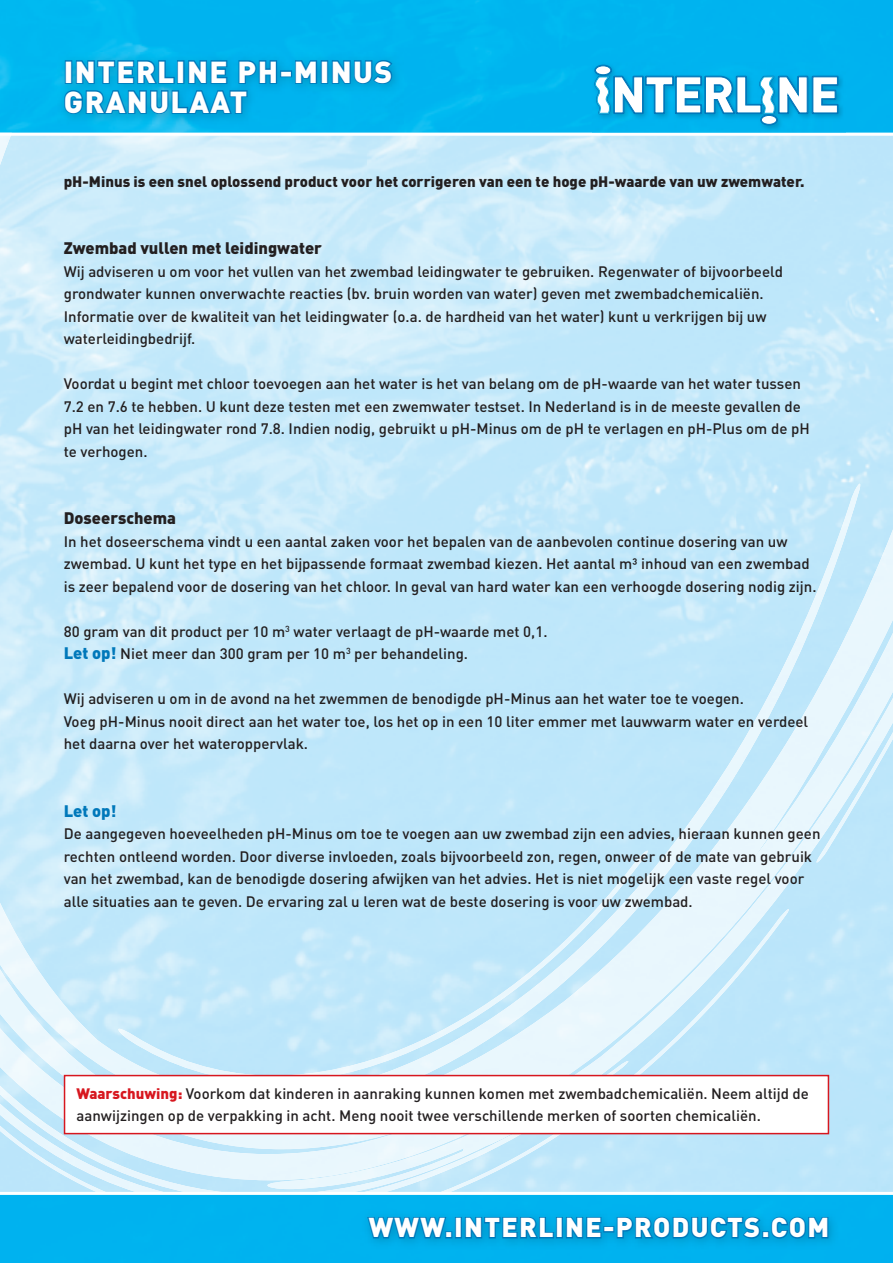
<style>
.page{position:relative;width:893px;height:1263px;background:#fff}
.page>*{position:absolute;margin:0;border:0;box-sizing:border-box;transform-origin:0 0}
.t1{font:900 30px/30px "DIN";letter-spacing:.05em;color:#fff}
.t2{font:900 27px "DIN";letter-spacing:.05em;color:#fff}
.t3{font:900 16.5px "DIN";color:#231f20}
.t4{font:900 16.5px "DIN";color:#0078ba}
.t5{font:500 15px/22.5px "DIN";color:#231f20}
.t6{font:900 15px "DIN";color:#231f20}
.s1{font-weight:900;font-size:16.5px;color:#0078ba}
.s2{font-weight:900;color:#d7171f}
</style>
<div class="page">
<img style="left:0;top:136px;width:893px;height:1127px">
<div style="left:0;top:0;width:893px;height:133px;background:#00b4ef"></div>
<img style="left:0;top:136px;width:11px;height:29px">
<img style="left:788px;top:484px;width:105px;height:300px">
<img style="left:735px;top:656px;width:54px;height:204px">
<img style="left:683px;top:753px;width:53px;height:172px">
<img style="left:630px;top:830px;width:55px;height:245px">
<img style="left:0;top:903px;width:52px;height:158px">
<img style="left:52px;top:989px;width:53px;height:72px">
<img style="left:105px;top:1045px;width:12px;height:16px">
<img style="left:816px;top:732px;width:77px;height:130px">
<img style="left:736px;top:949px;width:53px;height:29px">
<img style="left:684px;top:971px;width:53px;height:63px">
<img style="left:0;top:1061px;width:628px;height:131px">
<img style="left:117px;top:851px;width:531px;height:224px">
<img style="left:841px;top:698px;width:52px;height:111px">
<img style="left:788px;top:784px;width:53px;height:100px">
<img style="left:735px;top:860px;width:54px;height:89px">
<img style="left:683px;top:925px;width:53px;height:79px">
<img style="left:630px;top:981px;width:54px;height:71px">
<img style="left:578px;top:1031px;width:53px;height:44px">
<img style="left:0;top:1086px;width:52px;height:50px">
<img style="left:525px;top:1072px;width:53px;height:3px">
<img style="left:52px;top:1128px;width:53px;height:37px">
<img style="left:420px;top:1134px;width:106px;height:40px">
<img style="left:105px;top:1154px;width:316px;height:38px">
<img style="left:57px;top:53px;width:346px;height:72px">
<div style="left:280px;top:70px;width:12px;height:7px;border:2px solid #0078ba"></div>
<svg style="left:294px;top:59px;width:24px;height:26px"></svg>
<div style="left:321px;top:60px;width:7px;height:24px;border:2px solid #0078ba"></div>
<svg style="left:331px;top:59px;width:63px;height:26px;background:#0091cb"></svg>
<svg style="left:62px;top:59px;width:216px;height:57px;background:#0199d2"></svg>
<img style="left:592px;top:62px;width:253px;height:70px">
<svg style="left:760px;top:114px;width:18px;height:12px"></svg>
<svg style="left:594px;top:65px;width:18px;height:11px"></svg>
<svg style="left:594px;top:75px;width:246px;height:41px"></svg>
<div style="left:761px;top:115px;width:16px;height:10px;background:#fff;border:1px solid #0078bb;border-radius:50%"></div>
<div style="left:595px;top:66px;width:16px;height:9px;background:#fff;border:1px solid #0078bb;border-radius:50%"></div>
<div style="left:64px;top:1075px;width:765px;height:59px;background:#fff;border:2px solid #d7171f"></div>
<img style="left:361px;top:1210px;width:479px;height:40px">
<svg style="left:366px;top:1215px;width:82px;height:24px;background:#0090cc"></svg>
<div style="left:445px;top:1231px;width:7px;height:7px;border:2px solid #0078ba"></div>
<div style="left:455px;top:1217px;width:7px;height:21px;border:2px solid #0078ba"></div>
<svg style="left:464px;top:1216px;width:91px;height:24px;background:#0090cc"></svg>
<div style="left:556px;top:1217px;width:7px;height:21px;border:2px solid #0078ba"></div>
<svg style="left:565px;top:1216px;width:38px;height:23px"></svg>
<div style="left:603px;top:1226px;width:11px;height:6px;border:2px solid #0078ba"></div>
<svg style="left:616px;top:1215px;width:146px;height:25px;background:#0091cd"></svg>
<div style="left:762px;top:1231px;width:7px;height:7px;border:2px solid #0078ba"></div>
<svg style="left:769px;top:1215px;width:60px;height:25px"></svg>
<hr style="left:0;top:1192px;width:893px;height:3px;background:#fff">
<h1 class="t1" style="left:64px;top:55px;width:330px">INTERLINE PH-MINUS<br>GRANULAAT</h1>
<p class="t6" style="left:64px;top:171px;width:742px">pH-Minus is een snel oplossend product voor het corrigeren van een te hoge pH-waarde van uw zwemwater.</p>
<p class="t3" style="left:64px;top:237px;width:260px">Zwembad vullen met leidingwater</p>
<p class="t5" style="left:64px;top:259px;width:721px">Wij adviseren u om voor het vullen van het zwembad leidingwater te gebruiken. Regenwater of bijvoorbeeld grondwater kunnen onverwachte reacties (bv. bruin worden van water) geven met zwembadchemicaliën.<br>Informatie over de kwaliteit van het leidingwater (o.a. de hardheid van het water) kunt u verkrijgen bij uw waterleidingbedrijf.</p>
<p class="t5" style="left:64px;top:372px;width:747px">Voordat u begint met chloor toevoegen aan het water is het van belang om de pH-waarde van het water tussen 7.2 en 7.6 te hebben. U kunt deze testen met een zwemwater testset. In Nederland is in de meeste gevallen de pH van het leidingwater rond 7.8. Indien nodig, gebruikt u pH-Minus om de pH te verlagen en pH-Plus om de pH te verhogen.</p>
<p class="t3" style="left:64px;top:507px;width:114px">Doseerschema</p>
<p class="t5" style="left:64px;top:529px;width:754px">In het doseerschema vindt u een aantal zaken voor het bepalen van de aanbevolen continue dosering van uw zwembad. U kunt het type en het bijpassende formaat zwembad kiezen. Het aantal m³ inhoud van een zwembad is zeer bepalend voor de dosering van het chloor. In geval van hard water kan een verhoogde dosering nodig zijn.</p>
<p class="t5" style="left:64px;top:619px;width:485px">80 gram van dit product per 10 m<sup>3</sup> water verlaagt de pH-waarde met 0,1.<br><span class="s1">Let op!</span> Niet meer dan 300 gram per 10 m<sup>3</sup> per behandeling.</p>
<p class="t5" style="left:64px;top:687px;width:746px">Wij adviseren u om in de avond na het zwemmen de benodigde pH-Minus aan het water toe te voegen.<br>Voeg pH-Minus nooit direct aan het water toe, los het op in een 10 liter emmer met lauwwarm water en verdeel het daarna over het wateroppervlak.</p>
<p class="t4" style="left:64px;top:800px;width:54px">Let op!</p>
<p class="t5" style="left:64px;top:822px;width:758px">De aangegeven hoeveelheden pH-Minus om toe te voegen aan uw zwembad zijn een advies, hieraan kunnen geen rechten ontleend worden. Door diverse invloeden, zoals bijvoorbeeld zon, regen, onweer of de mate van gebruik van het zwembad, kan de benodigde dosering afwijken van het advies. Het is niet mogelijk een vaste regel voor alle situaties aan te geven. De ervaring zal u leren wat de beste dosering is voor uw zwembad.</p>
<p class="t5" style="left:77px;top:1081px;width:734px"><span class="s2">Waarschuwing:</span> Voorkom dat kinderen in aanraking kunnen komen met zwembadchemicaliën. Neem altijd de aanwijzingen op de verpakking in acht. Meng nooit twee verschillende merken of soorten chemicaliën.</p>
<h2 class="t2" style="left:369px;top:1209px;width:462px">WWW.INTERLINE-PRODUCTS.COM</h2>
</div>
